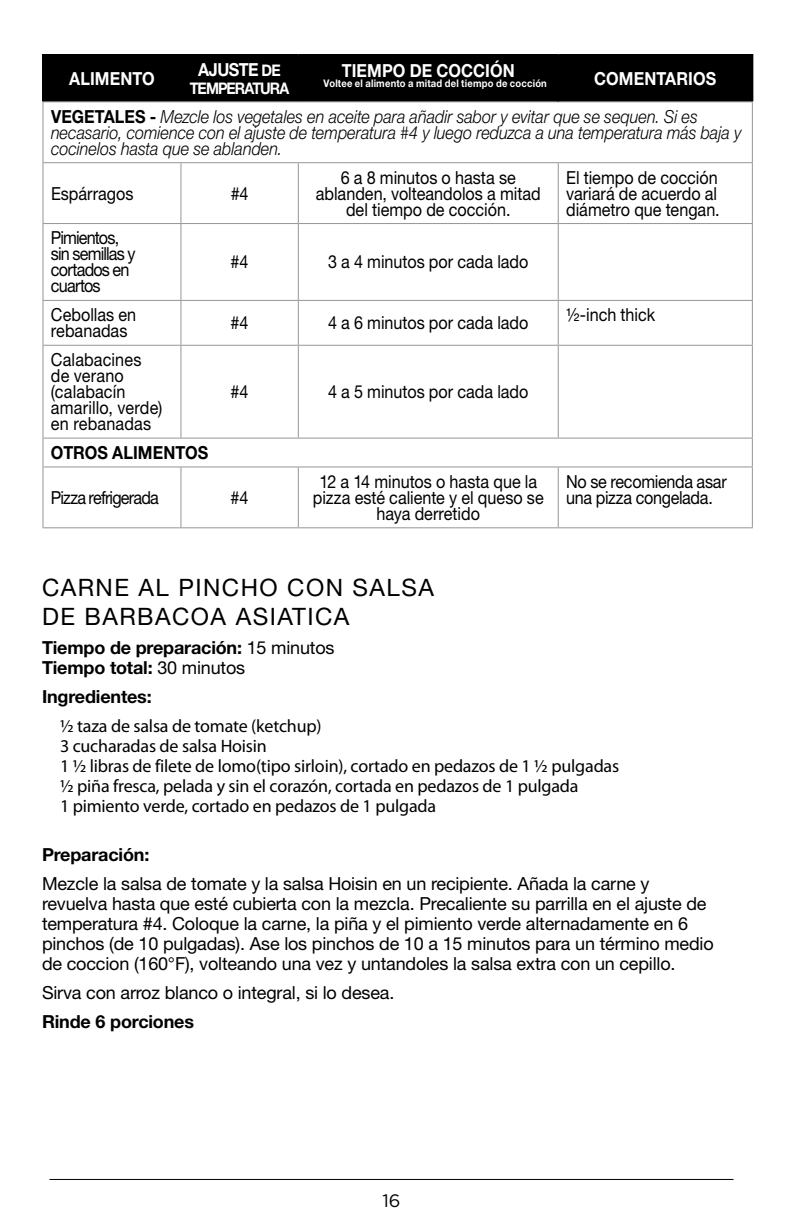
<style>
.page{position:relative;width:792px;height:1224px;background:#fff}
.page>*{position:absolute;margin:0;border:0;box-sizing:border-box;transform-origin:0 0}
.t1{font:24px/28.8px "Helvetica Neue LT Std";letter-spacing:.06em;color:#000}
.t2{font:18px/20px "Helvetica Neue LT Std";letter-spacing:-.01em;color:#000}
.t3{font:18px/16px "Helvetica Neue LT Std";letter-spacing:-.01em;color:#000;scale:.9 1}
.t4{font:18px/20px "Myriad Pro";letter-spacing:-.01em;color:#000}
.t5{font:italic 300 18px/37.8px "Helvetica Neue LT Std";color:#000;scale:.9 1}
.t6{font:700 18px/20px "Helvetica Neue LT Std";letter-spacing:-.01em;color:#000}
.t7{font:18px/16px "Helvetica Neue LT Std";letter-spacing:-.05em;color:#000;scale:.9 1}
.t8{font:18px/16px "Helvetica Neue LT Std";letter-spacing:.01em;color:#000;scale:.9 1}
.t9{font:700 18px "Helvetica Neue LT Std";color:#fff;scale:.9 1}
.t10{font:700 18px "Helvetica Neue LT Std";letter-spacing:-.01em;color:#000;scale:.9 1}
.t11{font:18px "Gotham";color:#000}
.t12{font:700 16px "Helvetica Neue LT Std";letter-spacing:-.07em;color:#fff;scale:.9 1}
.t13{font:700 10.4px "Helvetica Neue LT Std";letter-spacing:.02em;color:#fff;scale:.9 1}
.s1{font-size:16px}
.s2{font-weight:700;font-style:normal;color:#fff}
.s3{font-weight:700;font-style:normal}
.s4{font-weight:400}
</style>
<div class="page">
<hr style="left:50px;top:1179px;width:684px;height:1px;background:#000">
<div style="left:44px;top:56px;width:707px;height:45px;background:#000"></div>
<hr style="left:42px;top:101px;width:139px;height:1px;background:#939598">
<hr style="left:42px;top:102px;width:2px;height:60px;background:#939598">
<hr style="left:181px;top:101px;width:117px;height:1px;background:#939598">
<hr style="left:298px;top:101px;width:260px;height:1px;background:#939598">
<hr style="left:558px;top:101px;width:195px;height:1px;background:#939598">
<hr style="left:752px;top:102px;width:1px;height:60px;background:#939598">
<hr style="left:42px;top:162px;width:139px;height:1px;background:#939598">
<hr style="left:42px;top:163px;width:2px;height:60px;background:#939598">
<hr style="left:181px;top:162px;width:117px;height:1px;background:#939598">
<hr style="left:180px;top:163px;width:1px;height:60px;background:#939598">
<hr style="left:298px;top:162px;width:260px;height:1px;background:#939598">
<hr style="left:298px;top:163px;width:1px;height:60px;background:#939598">
<hr style="left:558px;top:162px;width:195px;height:1px;background:#939598">
<hr style="left:558px;top:163px;width:1px;height:60px;background:#939598">
<hr style="left:752px;top:163px;width:1px;height:60px;background:#939598">
<hr style="left:42px;top:223px;width:139px;height:1px;background:#939598">
<hr style="left:42px;top:224px;width:2px;height:76px;background:#939598">
<hr style="left:181px;top:223px;width:117px;height:1px;background:#939598">
<hr style="left:180px;top:224px;width:1px;height:76px;background:#939598">
<hr style="left:298px;top:223px;width:260px;height:1px;background:#939598">
<hr style="left:298px;top:224px;width:1px;height:76px;background:#939598">
<hr style="left:558px;top:223px;width:195px;height:1px;background:#939598">
<hr style="left:558px;top:224px;width:1px;height:76px;background:#939598">
<hr style="left:752px;top:224px;width:1px;height:76px;background:#939598">
<hr style="left:42px;top:300px;width:139px;height:1px;background:#939598">
<hr style="left:42px;top:301px;width:2px;height:44px;background:#939598">
<hr style="left:181px;top:300px;width:117px;height:1px;background:#939598">
<hr style="left:180px;top:301px;width:1px;height:44px;background:#939598">
<hr style="left:298px;top:300px;width:260px;height:1px;background:#939598">
<hr style="left:298px;top:301px;width:1px;height:44px;background:#939598">
<hr style="left:558px;top:300px;width:195px;height:1px;background:#939598">
<hr style="left:558px;top:301px;width:1px;height:44px;background:#939598">
<hr style="left:752px;top:301px;width:1px;height:44px;background:#939598">
<hr style="left:42px;top:345px;width:139px;height:1px;background:#939598">
<hr style="left:42px;top:346px;width:2px;height:92px;background:#939598">
<hr style="left:181px;top:345px;width:117px;height:1px;background:#939598">
<hr style="left:180px;top:346px;width:1px;height:92px;background:#939598">
<hr style="left:298px;top:345px;width:260px;height:1px;background:#939598">
<hr style="left:298px;top:346px;width:1px;height:92px;background:#939598">
<hr style="left:558px;top:345px;width:195px;height:1px;background:#939598">
<hr style="left:558px;top:346px;width:1px;height:92px;background:#939598">
<hr style="left:752px;top:346px;width:1px;height:92px;background:#939598">
<hr style="left:42px;top:438px;width:139px;height:1px;background:#939598">
<hr style="left:42px;top:439px;width:2px;height:27px;background:#939598">
<hr style="left:181px;top:438px;width:117px;height:1px;background:#939598">
<hr style="left:298px;top:438px;width:260px;height:1px;background:#939598">
<hr style="left:558px;top:438px;width:195px;height:1px;background:#939598">
<svg style="left:752px;top:439px;width:1px;height:27px"></svg>
<hr style="left:42px;top:466px;width:139px;height:1px;background:#939598">
<hr style="left:42px;top:467px;width:2px;height:60px;background:#939598">
<hr style="left:181px;top:466px;width:117px;height:1px;background:#939598">
<hr style="left:180px;top:467px;width:1px;height:60px;background:#939598">
<hr style="left:298px;top:466px;width:260px;height:1px;background:#939598">
<hr style="left:298px;top:467px;width:1px;height:60px;background:#939598">
<hr style="left:558px;top:466px;width:195px;height:1px;background:#939598">
<hr style="left:558px;top:467px;width:1px;height:60px;background:#939598">
<hr style="left:752px;top:467px;width:1px;height:60px;background:#939598">
<hr style="left:42px;top:527px;width:139px;height:1px;background:#939598">
<hr style="left:181px;top:527px;width:117px;height:1px;background:#939598">
<hr style="left:298px;top:527px;width:260px;height:1px;background:#939598">
<hr style="left:558px;top:527px;width:195px;height:1px;background:#939598">
<hr style="left:42px;top:54px;width:139px;height:2px;background:#000">
<hr style="left:42px;top:56px;width:2px;height:45px;background:#000">
<hr style="left:181px;top:54px;width:117px;height:2px;background:#000">
<hr style="left:298px;top:54px;width:260px;height:2px;background:#000">
<hr style="left:558px;top:54px;width:195px;height:2px;background:#000">
<hr style="left:557px;top:56px;width:2px;height:45px;background:#000">
<hr style="left:751px;top:56px;width:2px;height:45px;background:#000">
<p class="t9" style="left:342px;top:59px;width:194px">TIEMPO DE COCCIÓN</p>
<p class="t13" style="left:324px;top:77px;width:250px">Voltee el alimento a mitad del tiempo de cocción</p>
<p class="t9" style="left:198px;top:58px;width:93px">AJUSTE <span class="s1">DE</span></p>
<p class="t12" style="left:190px;top:78px;width:112px">TEMPERATURA</p>
<p class="t5" style="left:51px;top:59px;width:741px;text-indent:543px"><span class="s2">COMENTARIOS<br></span><span class="s3">VEGETALES -</span> Mezcle los vegetales en aceite para añadir sabor y evitar que se sequen. Si es</p>
<p class="t5" style="left:51px;top:124px;width:769px;line-height:16px">necasario, comience con el ajuste de temperatura #4 y luego reduzca a una temperatura más baja y cocinelos hasta que se ablanden.</p>
<p class="t3" style="left:51px;top:185px;width:93px">Espárragos</p>
<p class="t3" style="left:231px;top:185px;width:21px">#4</p>
<p class="t9" style="left:69px;top:67px;width:96px">ALIMENTO</p>
<p class="t3" style="left:316px;top:169px;width:252px;text-align:center">6 a 8 minutos o hasta se ablanden, volteandolos a mitad del tiempo de cocción.</p>
<p class="t3" style="left:566px;top:169px;width:172px">El tiempo de cocción variará de acuerdo al diámetro que tengan.</p>
<p class="t7" style="left:51px;top:230px;width:95px">Pimientos, sin semillas y cortados en cuartos</p>
<p class="t3" style="left:231px;top:254px;width:21px">#4</p>
<p class="t3" style="left:328px;top:254px;width:224px">3 a 4 minutos por cada lado</p>
<p class="t3" style="left:51px;top:307px;width:96px">Cebollas en rebanadas</p>
<p class="t3" style="left:231px;top:315px;width:21px">#4</p>
<p class="t3" style="left:328px;top:315px;width:224px">4 a 6 minutos por cada lado</p>
<p class="t8" style="left:51px;top:352px;width:125px">Calabacines de verano (calabacín amarillo, verde) en rebanadas</p>
<p class="t3" style="left:231px;top:384px;width:21px">#4</p>
<p class="t3" style="left:328px;top:384px;width:224px">4 a 5 minutos por cada lado</p>
<p class="t3" style="left:566px;top:307px;width:100px">½-inch thick</p>
<p class="t10" style="left:51px;top:441px;width:176px">OTROS ALIMENTOS</p>
<p class="t7" style="left:51px;top:489px;width:121px">Pizza refrigerada</p>
<p class="t3" style="left:231px;top:489px;width:21px">#4</p>
<p class="t3" style="left:313px;top:473px;width:258px;text-align:center">12 a 14 minutos o hasta que la pizza esté caliente y el queso se haya derretido</p>
<p class="t3" style="left:566px;top:473px;width:180px">No se recomienda asar una pizza congelada.</p>
<h1 class="t1" style="left:42px;top:573px;width:393px">CARNE AL PINCHO CON SALSA<br>DE BARBACOA ASIATICA</h1>
<p class="t6" style="left:42px;top:637px;width:294px">Tiempo de preparación: <span class="s4">15 minutos<br></span>Tiempo total: <span class="s4">30 minutos</span></p>
<p class="t6" style="left:42px;top:686px;width:111px">Ingredientes:</p>
<p class="t4" style="left:60px;top:716px;width:561px">½ taza de salsa de tomate (ketchup)<br>3 cucharadas de salsa Hoisin<br>1 ½ libras de filete de lomo(tipo sirloin), cortado en pedazos de 1 ½ pulgadas ½ piña fresca, pelada y sin el corazón, cortada en pedazos de 1 pulgada<br>1 pimiento verde, cortado en pedazos de 1 pulgada</p>
<p class="t6" style="left:42px;top:844px;width:109px">Preparación:</p>
<p class="t2" style="left:42px;top:873px;width:673px">Mezcle la salsa de tomate y la salsa Hoisin en un recipiente. Añada la carne y revuelva hasta que esté cubierta con la mezcla. Precaliente su parrilla en el ajuste de temperatura #4. Coloque la carne, la piña y el pimiento verde alternadamente en 6 pinchos (de 10 pulgadas). Ase los pinchos de 10 a 15 minutos para un término medio de coccion (160°F), volteando una vez y untandoles la salsa extra con un cepillo.</p>
<p class="t2" style="left:42px;top:982px;width:354px">Sirva con arroz blanco o integral, si lo desea.</p>
<p class="t6" style="left:42px;top:1011px;width:154px">Rinde 6 porciones</p>
<p class="t11" style="left:382px;top:1191px;width:20px">16</p>
</div>
